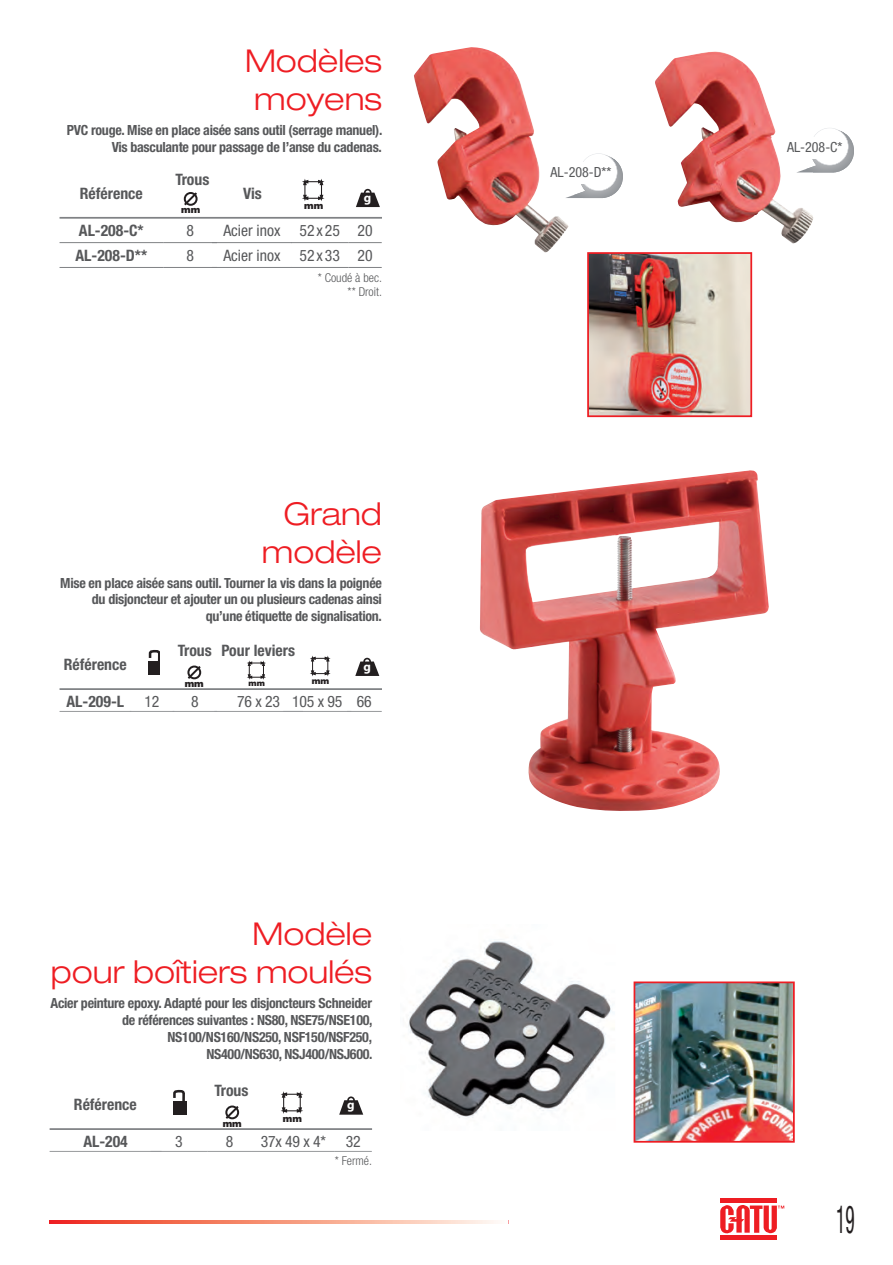
<style>
.page{position:relative;width:893px;height:1265px;background:#fff}
.page>*{position:absolute;margin:0;border:0;box-sizing:border-box;transform-origin:0 0}
.t1{font:condensed 38.5px "Helvetica Neue";color:#231f20;scale:.5 1}
.t2{font:300 expanded 31.5px/37.8px "Helvetica Neue";color:#ee1d23;text-align:right}
.t3{font:700 condensed 15.75px/24.8px "Helvetica Neue";color:#57585a}
.t4{font:condensed 15.75px/24.8px "Helvetica Neue";color:#57585a}
.t5{font:condensed 15.75px/24.8px "Helvetica Neue";letter-spacing:.06em;color:#57585a}
.t6{font:700 condensed 14px/16.8px "Helvetica Neue";letter-spacing:-.02em;color:#57585a;text-align:right}
.t7{font:condensed 14px "Helvetica Neue";color:#57585a}
.t8{font:700 12.78px "Myriad Pro";color:#fff}
.t9{font:300 condensed 12.25px/14px "Helvetica Neue";color:#57585a;text-align:right}
.t10{font:900 9.45px "Helvetica";color:#231f20}
.t11{font:900 8.75px "Helvetica";color:#231f20}
.t12{font:900 8.22px "Helvetica";color:#231f20}
</style>
<div class="page">
<img style="left:50px;top:1220px;width:446px;height:4px">
<div style="left:720px;top:1198px;width:57px;height:5px;background:#ee1d23"></div>
<div style="left:720px;top:1235px;width:57px;height:5px;background:#ee1d23"></div>
<svg style="left:720px;top:1205px;width:64px;height:29px"></svg>
<hr style="left:60px;top:242px;width:103px;height:1px;background:#808285">
<hr style="left:60px;top:267px;width:103px;height:1px;background:#808285">
<hr style="left:163px;top:242px;width:54px;height:1px;background:#808285">
<hr style="left:163px;top:267px;width:54px;height:1px;background:#808285">
<hr style="left:212px;top:242px;width:80px;height:1px;background:#808285">
<hr style="left:212px;top:267px;width:80px;height:1px;background:#808285">
<hr style="left:348px;top:242px;width:34px;height:1px;background:#808285">
<hr style="left:348px;top:267px;width:34px;height:1px;background:#808285">
<hr style="left:291px;top:242px;width:57px;height:1px;background:#808285">
<hr style="left:291px;top:267px;width:57px;height:1px;background:#808285">
<hr style="left:60px;top:217px;width:322px;height:2px;background:#808285">
<svg style="left:183px;top:192px;width:15px;height:14px"></svg>
<img style="left:655px;top:51px;width:158px;height:193px">
<img style="left:414px;top:47px;width:155px;height:205px">
<svg style="left:796px;top:129px;width:58px;height:43px"></svg>
<div style="left:811px;top:128px;width:37px;height:37px;background:#fff;border-radius:50%"></div>
<div style="left:811px;top:128px;width:37px;height:37px;border:1px solid #e2e4e7;border-radius:50%"></div>
<div style="left:784px;top:137px;width:58px;height:21px;background:#fff"></div>
<svg style="left:565px;top:155px;width:58px;height:43px"></svg>
<div style="left:580px;top:154px;width:37px;height:37px;background:#fff;border-radius:50%"></div>
<div style="left:580px;top:153px;width:37px;height:38px;border:1px solid #e2e4e7;border-radius:50%"></div>
<div style="left:545px;top:163px;width:66px;height:21px;background:#fff"></div>
<hr style="left:60px;top:711px;width:71px;height:1px;background:#97999c">
<hr style="left:130px;top:711px;width:44px;height:1px;background:#97999c">
<hr style="left:214px;top:711px;width:89px;height:1px;background:#97999c">
<svg style="left:187px;top:665px;width:15px;height:15px"></svg>
<hr style="left:173px;top:711px;width:44px;height:1px;background:#97999c">
<svg style="left:247px;top:660px;width:19px;height:20px"></svg>
<hr style="left:283px;top:711px;width:68px;height:1px;background:#97999c">
<svg style="left:310px;top:656px;width:21px;height:20px"></svg>
<hr style="left:347px;top:711px;width:35px;height:1px;background:#97999c">
<svg style="left:355px;top:662px;width:24px;height:14px"></svg>
<div style="left:363px;top:658px;width:8px;height:7px;border:2px solid #231f20;border-radius:50%"></div>
<svg style="left:356px;top:193px;width:24px;height:14px"></svg>
<div style="left:364px;top:189px;width:8px;height:8px;border:2px solid #231f20;border-radius:50%"></div>
<div style="left:149px;top:662px;width:10px;height:13px;background:#231f20"></div>
<svg style="left:149px;top:650px;width:10px;height:12px"></svg>
<hr style="left:60px;top:688px;width:322px;height:2px;background:#808285">
<img style="left:480px;top:470px;width:289px;height:341px">
<img style="left:590px;top:255px;width:159px;height:159px">
<div style="left:587px;top:252px;width:165px;height:165px;border:2px solid #ee1d23"></div>
<svg style="left:302px;top:179px;width:23px;height:22px"></svg>
<img style="left:408px;top:941px;width:207px;height:177px">
<hr style="left:50px;top:1151px;width:112px;height:1px;background:#97999c">
<hr style="left:150px;top:1151px;width:58px;height:1px;background:#97999c">
<hr style="left:252px;top:1151px;width:83px;height:1px;background:#97999c">
<svg style="left:225px;top:1105px;width:15px;height:15px"></svg>
<hr style="left:207px;top:1151px;width:45px;height:1px;background:#97999c">
<svg style="left:281px;top:1091px;width:22px;height:23px"></svg>
<hr style="left:335px;top:1151px;width:37px;height:1px;background:#97999c">
<svg style="left:339px;top:1100px;width:24px;height:15px"></svg>
<div style="left:347px;top:1096px;width:8px;height:8px;border:2px solid #231f20;border-radius:50%"></div>
<div style="left:173px;top:1102px;width:13px;height:13px;background:#231f20"></div>
<svg style="left:173px;top:1090px;width:13px;height:12px"></svg>
<hr style="left:50px;top:1128px;width:322px;height:2px;background:#808285">
<img style="left:637px;top:984px;width:155px;height:156px">
<div style="left:634px;top:981px;width:161px;height:162px;border:2px solid #ee1d23"></div>
<h2 class="t2" style="left:245px;top:45px;width:138px;text-align:left">Modèles moyens</h2>
<p class="t6" style="left:67px;top:123px;width:317px">PVC rouge. Mise en place aisée sans outil (serrage manuel).<br>Vis basculante pour passage de l’anse du cadenas.</p>
<p class="t3" style="left:80px;top:183px;width:64px">Référence</p>
<p class="t3" style="left:76px;top:219px;width:73px">AL-208-C*<br>AL-208-D**</p>
<p class="t4" style="left:186px;top:219px;width:9px">8<br>8</p>
<p class="t4" style="left:223px;top:219px;width:59px">Acier inox<br>Acier inox</p>
<p class="t3" style="left:175px;top:168px;width:36px">Trous</p>
<p class="t10" style="left:181px;top:206px;width:21px">mm</p>
<p class="t3" style="left:243px;top:183px;width:20px">Vis</p>
<p class="t8" style="left:364px;top:193px;width:9px">g</p>
<p class="t10" style="left:304px;top:202px;width:21px">mm</p>
<p class="t5" style="left:299px;top:219px;width:42px">52x25<br>52x33</p>
<p class="t4" style="left:357px;top:219px;width:17px">20<br>20</p>
<p class="t9" style="left:318px;top:272px;width:66px">* Coudé à bec. ** Droit.</p>
<h2 class="t2" style="left:262px;top:498px;width:122px">Grand modèle</h2>
<p class="t6" style="left:60px;top:575px;width:323px">Mise en place aisée sans outil. Tourner la vis dans la poignée du disjoncteur et ajouter un ou plusieurs cadenas ainsi qu’une étiquette de signalisation.</p>
<p class="t3" style="left:64px;top:653px;width:64px">Référence</p>
<p class="t3" style="left:67px;top:691px;width:59px">AL-209-L</p>
<p class="t3" style="left:178px;top:639px;width:119px">Trous Pour leviers</p>
<p class="t10" style="left:185px;top:680px;width:21px">mm</p>
<p class="t4" style="left:191px;top:691px;width:9px">8</p>
<p class="t12" style="left:249px;top:681px;width:18px">mm</p>
<p class="t4" style="left:145px;top:691px;width:16px">12</p>
<p class="t4" style="left:237px;top:691px;width:44px">76 x 23</p>
<p class="t11" style="left:312px;top:677px;width:19px">mm</p>
<p class="t4" style="left:292px;top:691px;width:52px">105 x 95</p>
<p class="t8" style="left:363px;top:662px;width:9px">g</p>
<p class="t4" style="left:357px;top:691px;width:16px">66</p>
<h2 class="t2" style="left:51px;top:918px;width:323px">Modèle<br>pour boîtiers moulés</h2>
<p class="t6" style="left:51px;top:996px;width:324px">Acier peinture epoxy. Adapté pour les disjoncteurs Schneider de références suivantes : NS80, NSE75/NSE100, NS100/NS160/NS250, NSF150/NSF250,<br>NS400/NS630, NSJ400/NSJ600.</p>
<p class="t3" style="left:74px;top:1093px;width:64px">Référence</p>
<p class="t3" style="left:83px;top:1131px;width:46px">AL-204</p>
<p class="t3" style="left:214px;top:1079px;width:36px">Trous</p>
<p class="t8" style="left:347px;top:1100px;width:9px">g</p>
<p class="t10" style="left:283px;top:1115px;width:21px">mm</p>
<p class="t10" style="left:223px;top:1120px;width:21px">mm</p>
<p class="t4" style="left:226px;top:1131px;width:9px">8</p>
<p class="t4" style="left:175px;top:1131px;width:9px">3</p>
<p class="t4" style="left:261px;top:1131px;width:67px">37x 49 x 4*</p>
<p class="t4" style="left:346px;top:1131px;width:16px">32</p>
<p class="t9" style="left:335px;top:1155px;width:39px">* Fermé.</p>
<p class="t7" style="left:551px;top:167px;width:62px">AL-208-D**</p>
<p class="t7" style="left:787px;top:142px;width:57px">AL-208-C*</p>
<h1 class="t1" style="left:836px;top:1206px;width:38px">19</h1>
</div>
